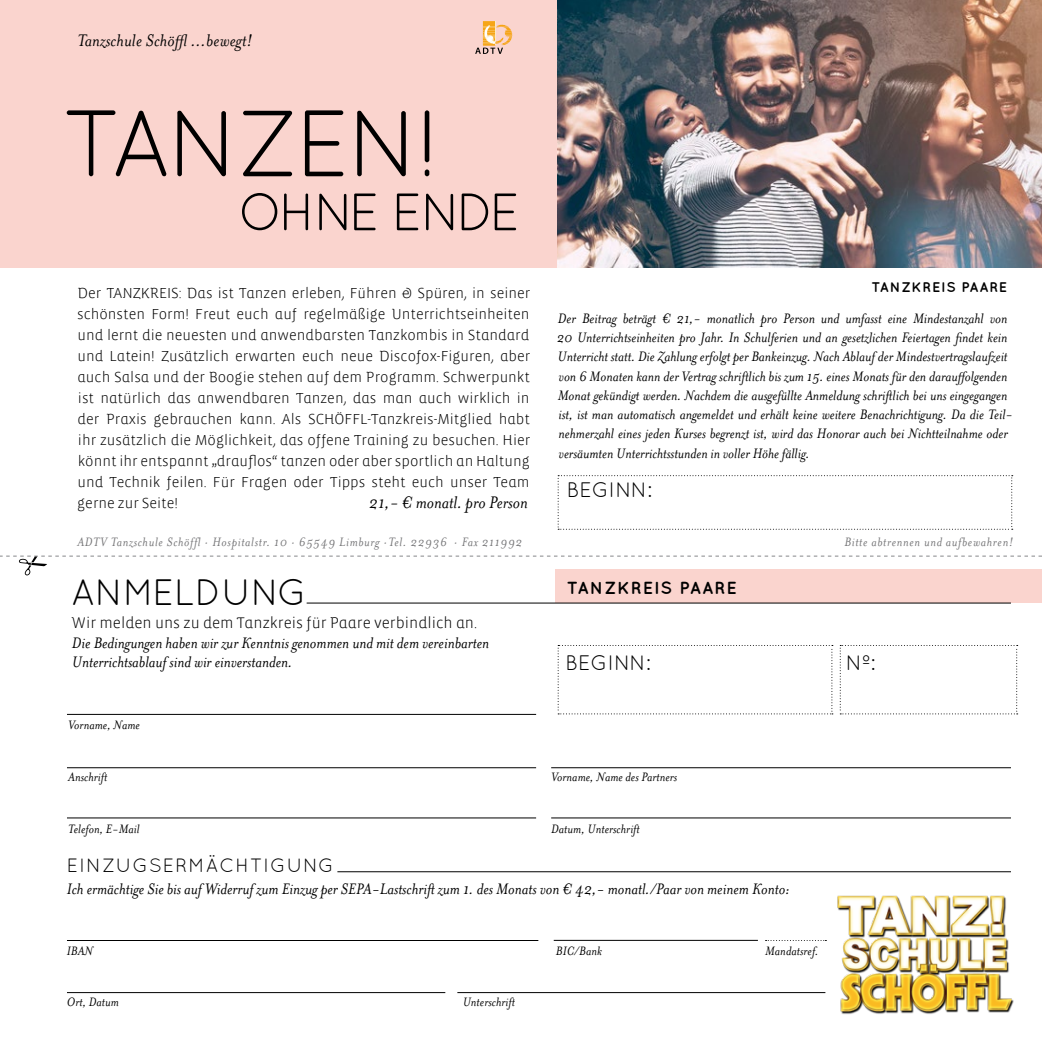
<style>
.page{position:relative;width:1042px;height:1042px;background:#fff}
.page>*{position:absolute;margin:0;border:0;box-sizing:border-box;transform-origin:0 0}
.t1{font:94.15px "Quicksand";letter-spacing:-.04em;color:#000}
.t2{font:52.5px "Quicksand";letter-spacing:-.085em;color:#000}
.t3{font:36.75px "Quicksand";color:#000}
.t4{font:21px "Quicksand";color:#000}
.t5{font:italic 19.25px "Mrs Eaves";letter-spacing:.01em;color:#000}
.t6{font:19.25px "Quicksand";letter-spacing:.05em;color:#000}
.t7{font:italic 17.5px/19.2px "Mrs Eaves";color:#000}
.t8{font:700 17.5px "Quicksand";letter-spacing:.06em;color:#000}
.t9{font:italic 15.75px/19.2px "Mrs Eaves";color:#000}
.t10{font:300 15.75px "Vista Sans Alt";color:#000}
.t11{font:300 14.88px/21px "Vista Sans Alt";color:#000;text-align:justify}
.t12{font:italic 14px "Mrs Eaves";letter-spacing:.005em;color:#000}
.t13{font:italic 14px "Mrs Eaves";letter-spacing:.05em;color:#757577}
.t14{font:700 14px "Quicksand";letter-spacing:.06em;color:#000}
</style>
<div class="page">
<div style="left:0;top:0;width:566px;height:268px;background:#fad4ce"></div>
<img style="left:558px;top:0;width:484px;height:268px">
<svg style="left:475px;top:21px;width:37px;height:33px"></svg>
<div style="left:556px;top:569px;width:486px;height:34px;background:#fad4ce"></div>
<hr style="left:307px;top:602px;width:704px;height:1px;background:#000">
<svg style="left:558px;top:475px;width:455px;height:55px"></svg>
<svg style="left:558px;top:645px;width:275px;height:69px"></svg>
<svg style="left:840px;top:645px;width:177px;height:69px"></svg>
<img style="left:837px;top:895px;width:177px;height:119px">
<hr style="left:67px;top:767px;width:469px;height:1px;background:#000">
<hr style="left:67px;top:714px;width:469px;height:1px;background:#000">
<hr style="left:67px;top:817px;width:469px;height:1px;background:#000">
<hr style="left:551px;top:767px;width:460px;height:1px;background:#000">
<hr style="left:551px;top:817px;width:460px;height:1px;background:#000">
<hr style="left:337px;top:871px;width:674px;height:1px;background:#000">
<hr style="left:67px;top:992px;width:378px;height:1px;background:#000">
<hr style="left:457px;top:992px;width:368px;height:1px;background:#000">
<hr style="left:67px;top:940px;width:471px;height:1px;background:#000">
<hr style="left:554px;top:940px;width:204px;height:1px;background:#000">
<svg style="left:765px;top:940px;width:61px;height:1px"></svg>
<svg style="left:0;top:555px;width:1042px;height:20px"></svg>
<p class="t5" style="left:77px;top:29px;width:177px">Tanzschule Schöffl ...bewegt!</p>
<h1 class="t1" style="left:62px;top:89px;width:379px">TANZEN!</h1>
<h2 class="t2" style="left:238px;top:182px;width:284px">OHNE ENDE</h2>
<p class="t11" style="left:77px;top:282px;width:455px">Der TANZKREIS: Das ist Tanzen erleben, Führen &amp; Spüren, in seiner schönsten Form! Freut euch auf regelmäßige Unterrichtseinheiten und lernt die neuesten und anwendbarsten Tanzkombis in Standard und Latein! Zusätzlich erwarten euch neue Discofox-Figuren, aber auch Salsa und der Boogie stehen auf dem Programm. Schwerpunkt ist natürlich das anwendbaren Tanzen, das man auch wirklich in der Praxis gebrauchen kann. Als SCHÖFFL-Tanzkreis-Mitglied habt ihr zusätzlich die Möglichkeit, das offene Training zu besuchen. Hier könnt ihr entspannt „drauflos“ tanzen oder aber sportlich an Haltung und Technik feilen. Für Fragen oder Tipps steht euch unser Team gerne zur Seite!</p>
<p class="t5" style="left:369px;top:491px;width:160px">21,- € monatl. pro Person</p>
<p class="t14" style="left:871px;top:279px;width:137px">TANZKREIS PAARE</p>
<p class="t9" style="left:557px;top:309px;width:457px">Der Beitrag beträgt € 21,- monatlich pro Person und umfasst eine Mindestanzahl von 20 Unterrichtseinheiten pro Jahr. In Schulferien und an gesetzlichen Feiertagen findet kein Unterricht statt. Die Zahlung erfolgt per Bankeinzug. Nach Ablauf der Mindestvertragslaufzeit von 6 Monaten kann der Vertrag schriftlich bis zum 15. eines Monats für den darauffolgenden Monat gekündigt werden. Nachdem die ausgefüllte Anmeldung schriftlich bei uns eingegangen ist, ist man automatisch angemeldet und erhält keine weitere Benachrichtigung. Da die Teil&shy;nehmerzahl eines jeden Kurses begrenzt ist, wird das Honorar auch bei Nichtteilnahme oder versäumten Unterrichtsstunden in voller Höhe fällig.</p>
<h3 class="t4" style="left:567px;top:478px;width:87px">BEGINN:</h3>
<p class="t13" style="left:77px;top:534px;width:446px">ADTV Tanzschule Schöffl · Hospitalstr. 10 · 65549 Limburg ·Tel. 22936 · Fax 211992</p>
<p class="t13" style="left:844px;top:534px;width:170px">Bitte abtrennen und aufbewahren!</p>
<h3 class="t3" style="left:71px;top:571px;width:237px">ANMELDUNG</h3>
<p class="t10" style="left:72px;top:615px;width:407px">Wir melden uns zu dem Tanzkreis für Paare verbindlich an.</p>
<p class="t7" style="left:72px;top:633px;width:419px">Die Bedingungen haben wir zur Kenntnis genommen und mit dem vereinbarten<br>Unterrichtsablauf sind wir einverstanden.</p>
<p class="t12" style="left:68px;top:717px;width:73px">Vorname, Name</p>
<p class="t12" style="left:68px;top:769px;width:41px">Anschrift</p>
<p class="t12" style="left:68px;top:821px;width:73px">Telefon, E-Mail</p>
<p class="t6" style="left:67px;top:854px;width:268px">EINZUGSERMÄCHTIGUNG</p>
<p class="t8" style="left:567px;top:577px;width:171px">TANZKREIS PAARE</p>
<h3 class="t4" style="left:566px;top:650px;width:87px">BEGINN:</h3>
<h3 class="t4" style="left:846px;top:650px;width:31px">Nº:</h3>
<p class="t12" style="left:551px;top:769px;width:128px">Vorname, Name des Partners</p>
<p class="t12" style="left:551px;top:821px;width:90px">Datum, Unterschrift</p>
<p class="t7" style="left:67px;top:879px;width:724px">Ich ermächtige Sie bis auf Widerruf zum Einzug per SEPA-Lastschrift zum 1. des Monats von € 42,- monatl./Paar von meinem Konto:</p>
<p class="t12" style="left:67px;top:943px;width:28px">IBAN</p>
<p class="t12" style="left:556px;top:943px;width:48px">BIC/Bank</p>
<p class="t12" style="left:765px;top:943px;width:55px">Mandatsref.</p>
<p class="t12" style="left:67px;top:994px;width:53px">Ort, Datum</p>
<p class="t12" style="left:463px;top:994px;width:54px">Unterschrift</p>
</div>
